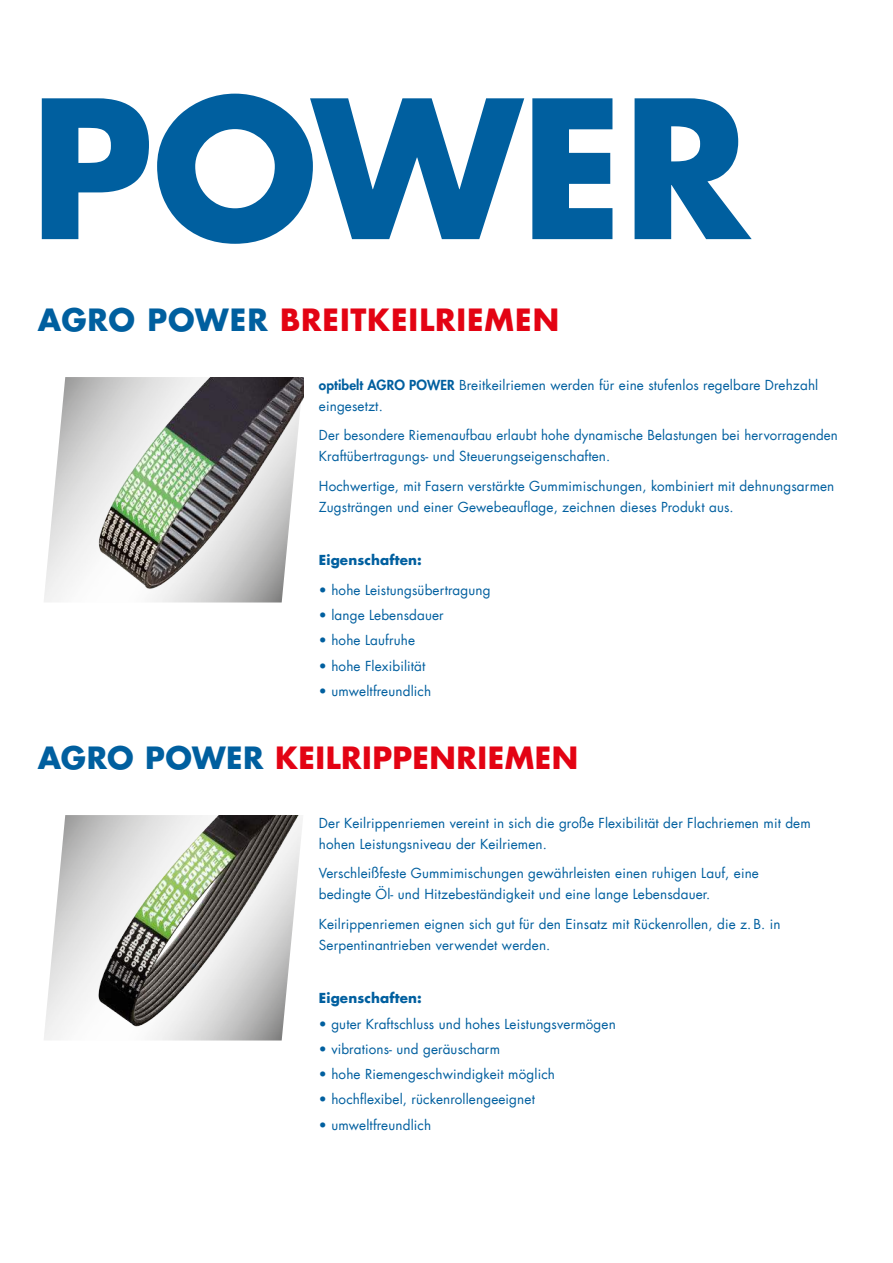
<style>
.page{position:relative;width:893px;height:1263px;background:#fff}
.page>*{position:absolute;margin:0;border:0;box-sizing:border-box;transform-origin:0 0}
.t1{font:700 186.75px "Futura Com";letter-spacing:-.005em;color:#005f9f}
.t2{font:700 30px "Futura Com";letter-spacing:.02em;color:#e30313}
.t3{font:13.5px/21px "Futura Com";letter-spacing:.01em;color:#005f9f}
.t4{font:700 13.5px "Futura Com";letter-spacing:.01em;color:#005f9f}
.s1{color:#005f9f}
.s2{font-weight:800}
</style>
<div class="page">
<img style="left:48px;top:377px;width:255px;height:220px">
<img style="left:44px;top:815px;width:259px;height:225px">
<h1 class="t1" style="left:30px;top:25px;width:721px">POWER</h1>
<h2 class="t2" style="left:38px;top:297px;width:523px"><span class="s1">AGRO POWER</span> BREITKEILRIEMEN</h2>
<p class="t3" style="left:319px;top:374px;width:501px"><span class="s2">optibelt AGRO POWER</span> Breitkeilriemen werden für eine stufenlos regelbare Drehzahl eingesetzt.</p>
<p class="t3" style="left:319px;top:424px;width:520px">Der besondere Riemenaufbau erlaubt hohe dynamische Belastungen bei hervorragenden<br>Kraftübertragungs- und Steuerungseigenschaften.</p>
<p class="t3" style="left:319px;top:475px;width:517px">Hochwertige, mit Fasern verstärkte Gummimischungen, kombiniert mit dehnungsarmen<br>Zugsträngen und einer Gewebeauflage, zeichnen dieses Produkt aus.</p>
<p class="t4" style="left:319px;top:550px;width:105px">Eigenschaften:</p>
<p class="t3" style="left:319px;top:579px;width:173px">• hohe Leistungsübertragung</p>
<p class="t3" style="left:319px;top:604px;width:126px">• lange Lebensdauer</p>
<p class="t3" style="left:319px;top:630px;width:98px">• hohe Laufruhe</p>
<p class="t3" style="left:319px;top:655px;width:108px">• hohe Flexibilität</p>
<p class="t3" style="left:319px;top:680px;width:114px">• umweltfreundlich</p>
<h2 class="t2" style="left:38px;top:734px;width:542px"><span class="s1">AGRO POWER</span> KEILRIPPENRIEMEN</h2>
<p class="t3" style="left:319px;top:812px;width:493px">Der Keilrippenriemen vereint in sich die große Flexibilität der Flachriemen mit dem hohen Leistungsniveau der Keilriemen.</p>
<p class="t3" style="left:319px;top:862px;width:441px">Verschleißfeste Gummimischungen gewährleisten einen ruhigen Lauf, eine bedingte Öl- und Hitzebeständigkeit und eine lange Lebensdauer.</p>
<p class="t3" style="left:319px;top:913px;width:463px">Keilrippenriemen eignen sich gut für den Einsatz mit Rückenrollen, die z. B. in<br>Serpentinantrieben verwendet werden.</p>
<p class="t4" style="left:319px;top:988px;width:105px">Eigenschaften:</p>
<p class="t3" style="left:319px;top:1013px;width:298px">• guter Kraftschluss und hohes Leistungsvermögen</p>
<p class="t3" style="left:319px;top:1038px;width:183px">• vibrations- und geräuscharm</p>
<p class="t3" style="left:319px;top:1063px;width:238px">• hohe Riemengeschwindigkeit möglich</p>
<p class="t3" style="left:319px;top:1089px;width:217px">• hochflexibel, rückenrollengeeignet</p>
<p class="t3" style="left:319px;top:1114px;width:114px">• umweltfreundlich</p>
</div>
